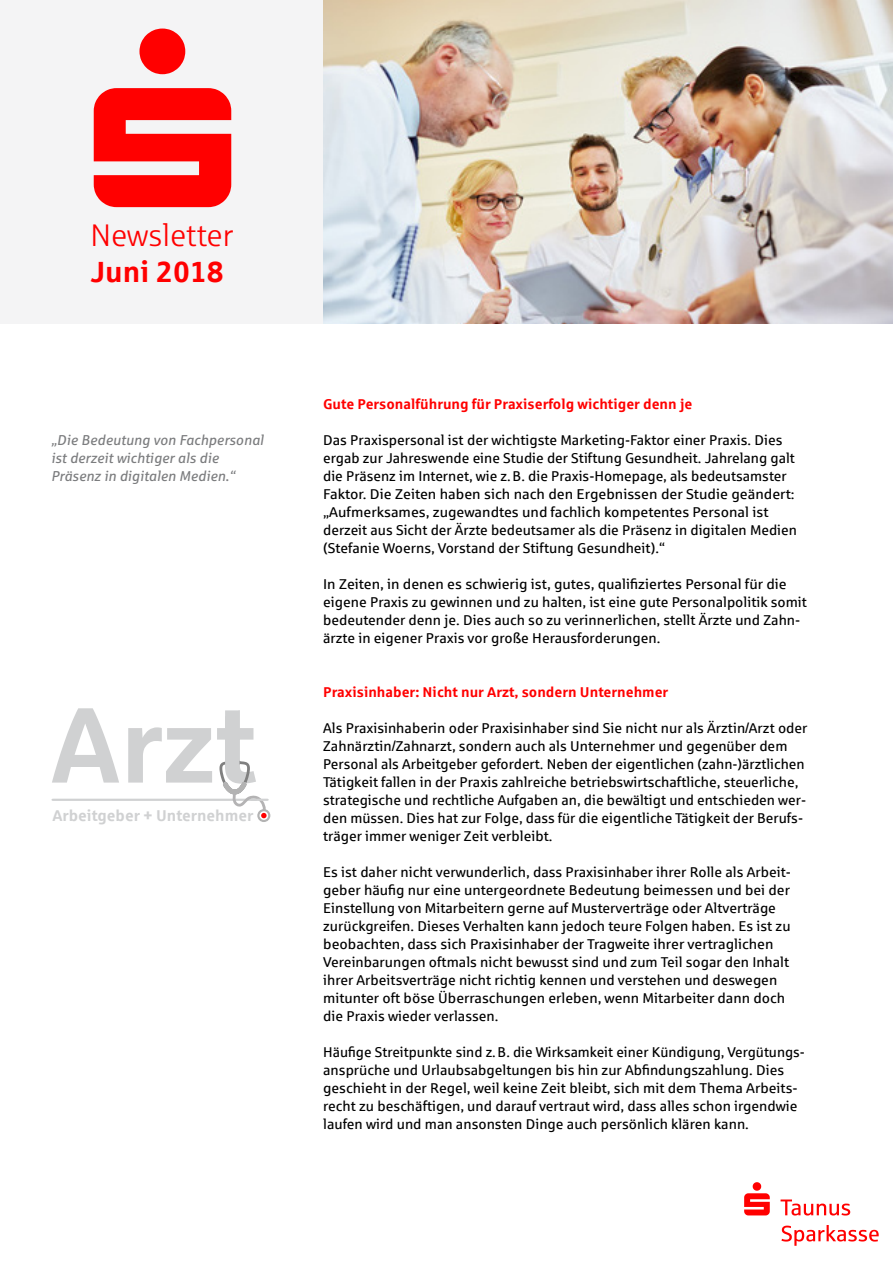
<style>
.page{position:relative;width:893px;height:1263px;background:#fff}
.page>*{position:absolute;margin:0;border:0;box-sizing:border-box;transform-origin:0 0}
.t1{font:700 106.95px "Sparkasse Rg";color:#d0d1d2}
.t2{font:31.05px "Sparkasse Lt";color:#f00}
.t3{font:700 29.25px "Sparkasse Rg";color:#f00}
.t4{font:700 15.75px "Sparkasse Rg";color:#d0d1d2}
.t5{font:14.25px/18px "Sparkasse Rg";color:#000}
.t6{font:700 14.25px "Sparkasse Rg";color:#f00}
.t7{font:italic 14.25px/18px "Sparkasse Rg";color:#7b7c7e}
</style>
<div class="page">
<div style="left:0;top:0;width:323px;height:323px;background:#f4f4f5"></div>
<svg style="left:94px;top:29px;width:137px;height:178px"></svg>
<div style="left:257px;top:809px;width:13px;height:13px;background:#b3b3b3;border-radius:50%"></div>
<svg style="left:51px;top:710px;width:218px;height:110px"></svg>
<img style="left:323px;top:0;width:570px;height:323px">
<svg style="left:781px;top:1225px;width:98px;height:21px"></svg>
<svg style="left:781px;top:1199px;width:69px;height:16px"></svg>
<svg style="left:744px;top:1182px;width:26px;height:33px"></svg>
<p class="t2" style="left:90px;top:217px;width:145px">Newsletter</p>
<p class="t3" style="left:90px;top:253px;width:135px">Juni 2018</p>
<p class="t7" style="left:51px;top:431px;width:214px">„Die Bedeutung von Fachpersonal ist derzeit wichtiger als die<br>Präsenz in digitalen Medien.“</p>
<p class="t1" style="left:51px;top:677px;width:207px">Arzt</p>
<p class="t4" style="left:52px;top:805px;width:202px">Arbeitgeber + Unternehmer</p>
<p class="t6" style="left:323px;top:395px;width:371px">Gute Personalführung für Praxiserfolg wichtiger denn je</p>
<p class="t5" style="left:323px;top:431px;width:475px">Das Praxispersonal ist der wichtigste Marketing-Faktor einer Praxis. Dies ergab zur Jahreswende eine Studie der Stiftung Gesundheit. Jahrelang galt die Präsenz im Internet, wie z.B. die Praxis-Homepage, als bedeutsamster Faktor. Die Zeiten haben sich nach den Ergebnissen der Studie geändert: „Aufmerksames, zugewandtes und fachlich kompetentes Personal ist derzeit aus Sicht der Ärzte bedeutsamer als die Präsenz in digitalen Medien (Stefanie Woerns, Vorstand der Stiftung Gesundheit).“</p>
<p class="t5" style="left:323px;top:575px;width:485px">In Zeiten, in denen es schwierig ist, gutes, qualifiziertes Personal für die eigene Praxis zu gewinnen und zu halten, ist eine gute Personalpolitik somit bedeutender denn je. Dies auch so zu verinnerlichen, stellt Ärzte und Zahn&shy;ärzte in eigener Praxis vor große Herausforderungen.</p>
<p class="t6" style="left:323px;top:683px;width:347px">Praxisinhaber: Nicht nur Arzt, sondern Unternehmer</p>
<p class="t5" style="left:323px;top:719px;width:486px">Als Praxisinhaberin oder Praxisinhaber sind Sie nicht nur als Ärztin/Arzt oder Zahnärztin/Zahnarzt, sondern auch als Unternehmer und gegenüber dem Personal als Arbeitgeber gefordert. Neben der eigentlichen (zahn-)ärztlichen Tätigkeit fallen in der Praxis zahlreiche betriebswirtschaftliche, steuerliche, strategische und rechtliche Aufgaben an, die bewältigt und entschieden wer&shy;den müssen. Dies hat zur Folge, dass für die eigentliche Tätigkeit der Berufs&shy;träger immer weniger Zeit verbleibt.</p>
<p class="t5" style="left:323px;top:863px;width:469px">Es ist daher nicht verwunderlich, dass Praxisinhaber ihrer Rolle als Arbeit&shy;geber häufig nur eine untergeordnete Bedeutung beimessen und bei der Einstellung von Mitarbeitern gerne auf Musterverträge oder Altverträge zurückgreifen. Dieses Verhalten kann jedoch teure Folgen haben. Es ist zu beobachten, dass sich Praxisinhaber der Tragweite ihrer vertraglichen Vereinbarungen oftmals nicht bewusst sind und zum Teil sogar den Inhalt ihrer Arbeitsverträge nicht richtig kennen und verstehen und deswegen mitunter oft böse Überraschungen erleben, wenn Mitarbeiter dann doch die Praxis wieder verlassen.</p>
<p class="t5" style="left:323px;top:1043px;width:483px">Häufige Streitpunkte sind z.B. die Wirksamkeit einer Kündigung, Vergütungs&shy;ansprüche und Urlaubsabgeltungen bis hin zur Abfindungszahlung. Dies geschieht in der Regel, weil keine Zeit bleibt, sich mit dem Thema Arbeits&shy;recht zu beschäftigen, und darauf vertraut wird, dass alles schon irgendwie laufen wird und man ansonsten Dinge auch persönlich klären kann.</p>
</div>
